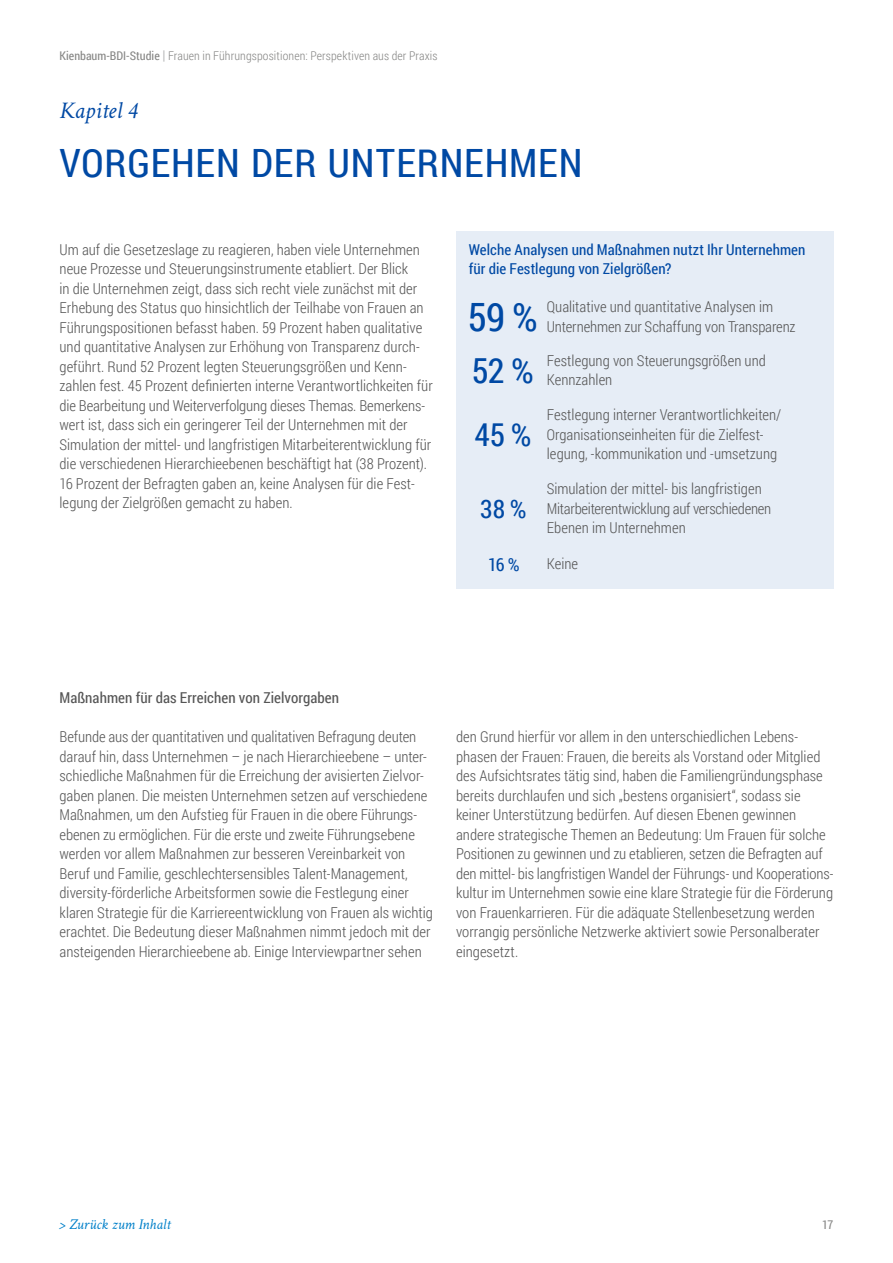
<style>
.page{position:relative;width:893px;height:1263px;background:#fff}
.page>*{position:absolute;margin:0;border:0;box-sizing:border-box;transform-origin:0 0}
.t1{font:39px "Roboto Condensed";letter-spacing:.025em;color:#0049a4}
.t2{font:34.5px "Roboto Condensed";color:#0049a4}
.t3{font:31.5px "Roboto Condensed";color:#0049a4}
.t4{font:25.5px "Roboto Condensed";color:#0049a4}
.t5{font:italic 24px "Crimson Text";color:#0049a4}
.t6{font:18px "Roboto Condensed";color:#0049a4}
.t7{font:300 15px/19.5px "Roboto Condensed";color:#565656}
.t8{font:15px/19.5px "Roboto Condensed";letter-spacing:.005em;color:#0049a4}
.t9{font:15px "Roboto Condensed";letter-spacing:.005em;color:#565656}
.t10{font:italic 15px "Crimson Text";color:#0080c9}
.t11{font:300 12px "Roboto Condensed";letter-spacing:.01em;color:#878786}
.t12{font:12px "Roboto Condensed";color:#878786}
.s1{font-weight:400}
.s2{font-family:"Arial";font-weight:400;color:#b1b2b3}
</style>
<div class="page">
<div style="left:456px;top:231px;width:377px;height:357px;background:#e6edf6"></div>
<p class="t11" style="left:60px;top:47px;width:379px"><span class="s1">Kienbaum-BDI-Studie</span> <span class="s2">|</span> Frauen in Führungspositionen: Perspektiven aus der Praxis</p>
<h3 class="t5" style="left:60px;top:97px;width:79px">Kapitel 4</h3>
<h1 class="t1" style="left:60px;top:136px;width:524px">VORGEHEN DER UNTERNEHMEN</h1>
<p class="t7" style="left:60px;top:239px;width:375px">Um auf die Gesetzeslage zu reagieren, haben viele Unternehmen neue Prozesse und Steuerungsinstrumente etabliert. Der Blick<br>in die Unternehmen zeigt, dass sich recht viele zunächst mit der Erhebung des Status quo hinsichtlich der Teilhabe von Frauen an Führungspositionen befasst haben. 59 Prozent haben qualitative und quantitative Analysen zur Erhöhung von Transparenz durch&shy;geführt. Rund 52 Prozent legten Steuerungsgrößen und Kenn&shy;zahlen fest. 45 Prozent definierten interne Verantwortlichkeiten für die Bearbeitung und Weiterverfolgung dieses Themas. Bemerkens&shy;wert ist, dass sich ein geringerer Teil der Unternehmen mit der Simulation der mittel- und langfristigen Mitarbeiterentwicklung für die verschiedenen Hierarchieebenen beschäftigt hat (38 Prozent).<br>16 Prozent der Befragten gaben an, keine Analysen für die Fest&shy;legung der Zielgrößen gemacht zu haben.</p>
<p class="t8" style="left:469px;top:239px;width:338px">Welche Analysen und Maßnahmen nutzt Ihr Unternehmen für die Festlegung von Zielgrößen?</p>
<p class="t7" style="left:547px;top:296px;width:250px">Qualitative und quantitative Analysen im<br>Unternehmen zur Schaffung von Transparenz</p>
<p class="t7" style="left:547px;top:350px;width:221px">Festlegung von Steuerungsgrößen und<br>Kennzahlen</p>
<p class="t7" style="left:547px;top:405px;width:236px">Festlegung interner Verantwortlichkeiten/<br>Organisationseinheiten für die Zielfest&shy;legung, -kommunikation und -umsetzung</p>
<p class="t7" style="left:547px;top:478px;width:226px">Simulation der mittel- bis langfristigen<br>Mitarbeiterentwicklung auf verschiedenen<br>Ebenen im Unternehmen</p>
<p class="t7" style="left:547px;top:554px;width:33px">Keine</p>
<h1 class="t1" style="left:468px;top:290px;width:72px">59 %</h1>
<h2 class="t2" style="left:472px;top:347px;width:63px">52 %</h2>
<h3 class="t3" style="left:474px;top:413px;width:59px">45 %</h3>
<h3 class="t4" style="left:480px;top:491px;width:48px">38 %</h3>
<p class="t6" style="left:488px;top:552px;width:33px">16 %</p>
<p class="t9" style="left:60px;top:687px;width:281px">Maßnahmen für das Erreichen von Zielvorgaben</p>
<p class="t7" style="left:60px;top:726px;width:375px">Befunde aus der quantitativen und qualitativen Befragung deuten darauf hin, dass Unternehmen – je nach Hierarchieebene – unter&shy;schiedliche Maßnahmen für die Erreichung der avisierten Zielvor&shy;gaben planen. Die meisten Unternehmen setzen auf verschiedene Maßnahmen, um den Aufstieg für Frauen in die obere Führungs&shy;ebenen zu ermöglichen. Für die erste und zweite Führungsebene werden vor allem Maßnahmen zur besseren Vereinbarkeit von Beruf und Familie, geschlechtersensibles Talent-Management, diversity-förderliche Arbeitsformen sowie die Festlegung einer klaren Strategie für die Karriereentwicklung von Frauen als wichtig erachtet. Die Bedeutung dieser Maßnahmen nimmt jedoch mit der ansteigenden Hierarchieebene ab. Einige Interviewpartner sehen</p>
<p class="t7" style="left:456px;top:726px;width:379px">den Grund hierfür vor allem in den unterschiedlichen Lebens&shy;phasen der Frauen: Frauen, die bereits als Vorstand oder Mitglied des Aufsichtsrates tätig sind, haben die Familiengründungsphase bereits durchlaufen und sich „bestens organisiert“, sodass sie keiner Unterstützung bedürfen. Auf diesen Ebenen gewinnen andere strategische Themen an Bedeutung: Um Frauen für solche Positionen zu gewinnen und zu etablieren, setzen die Befragten auf den mittel- bis langfristigen Wandel der Führungs- und Kooperations&shy;kultur im Unternehmen sowie eine klare Strategie für die Förderung von Frauenkarrieren. Für die adäquate Stellenbesetzung werden vorrangig persönliche Netzwerke aktiviert sowie Personalberater eingesetzt.</p>
<p class="t10" style="left:60px;top:1216px;width:112px">&gt; Zurück zum Inhalt</p>
<p class="t12" style="left:822px;top:1217px;width:13px">17</p>
</div>
